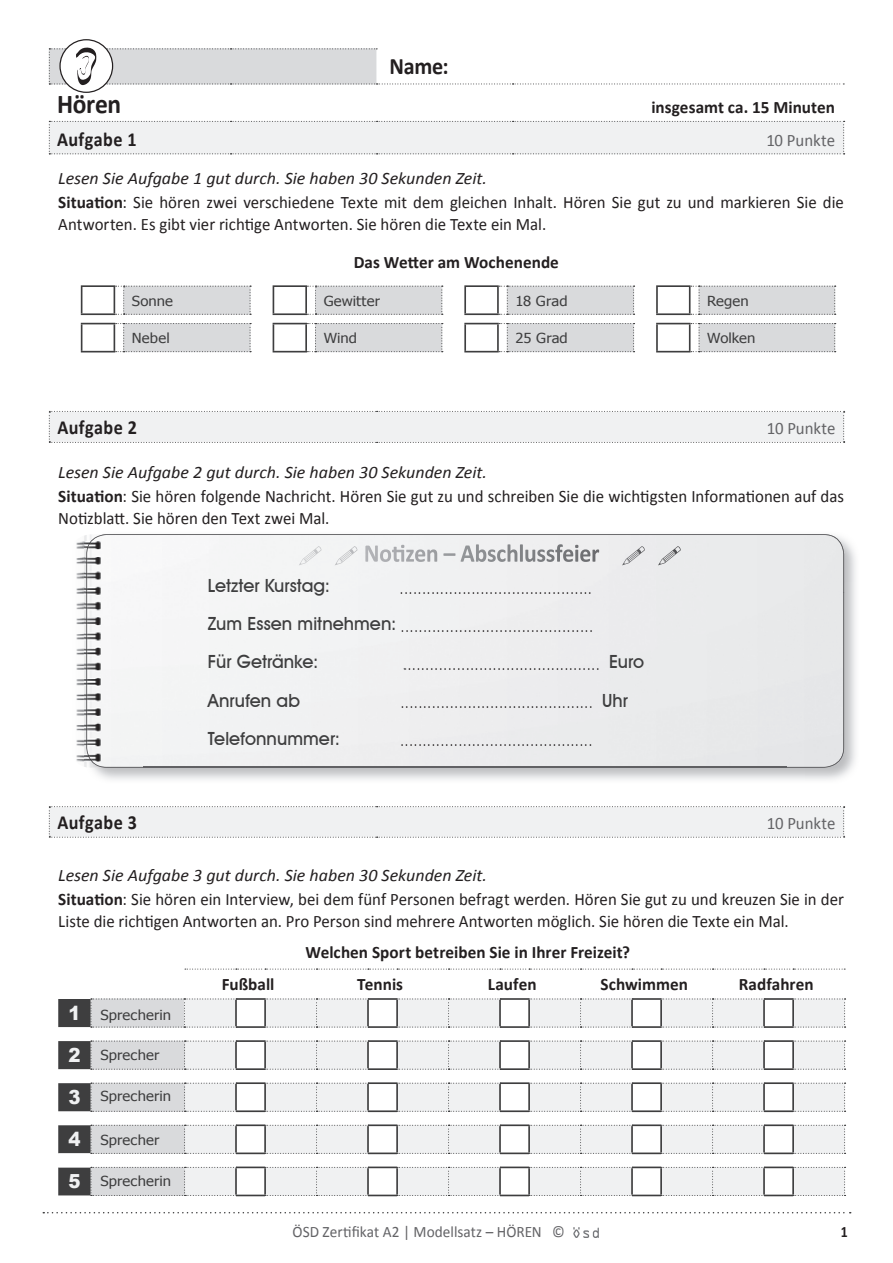
<style>
.page{position:relative;width:893px;height:1263px;background:#fff}
.page>*{position:absolute;margin:0;border:0;box-sizing:border-box;transform-origin:0 0}
.t1{font:700 27.15px "Calibri";letter-spacing:-.01em;color:#231f20;scale:.94 1}
.t2{font:700 23.55px "Calibri";color:#231f20;scale:.94 1}
.t3{font:700 19.95px "Calibri";letter-spacing:.025em;color:#231f20;scale:.91 1}
.t4{font:500 18.15px "Avant Garde IT Cby BT";color:#3e3e3f}
.t5{font:17.55px/24.5px "Calibri";color:#231f20;scale:.96 1}
.t6{font:700 17.55px "Calibri";letter-spacing:.005em;color:#231f20}
.t7{font:17.55px "Calibri";letter-spacing:-.005em;color:#636366;scale:.96 1}
.t8{font:15.9px "Calibri";color:#636366;scale:.96 1}
.t9{font:700 15.9px "Calibri";color:#231f20;scale:.87 1}
.t10{font:14.85px "Avant Garde IT Cby BT";color:#231f20}
.t11{font:13.8px "Tahoma";letter-spacing:.01em;color:#3e3e3f;scale:1.08 1}
.s1{font-style:italic}
.s2{font-weight:700}
.s3{font-weight:500;font-size:18.15px;color:#3e3e3f}
.s4{font-family:"Polo D";color:#636366}
.s5{font-family:"Arial";font-weight:900;font-size:19.35px;color:#f0f1f2}
</style>
<div class="page">
<img style="left:573px;top:1227px;width:25px;height:10px">
<svg style="left:43px;top:1212px;width:808px;height:1px"></svg>
<img style="left:844px;top:539px;width:12px;height:43px">
<img style="left:805px;top:582px;width:51px;height:198px">
<img style="left:76px;top:541px;width:8px;height:221px">
<img style="left:84px;top:535px;width:2px;height:232px">
<div style="left:145px;top:593px;width:641px;height:174px;background:#eeeeef"></div>
<img style="left:86px;top:534px;width:758px;height:59px">
<img style="left:86px;top:592px;width:59px;height:176px">
<div style="left:786px;top:592px;width:58px;height:176px;background:#e6e7e9"></div>
<img style="left:144px;top:767px;width:643px;height:1px">
<img style="left:299px;top:546px;width:22px;height:19px">
<img style="left:335px;top:546px;width:22px;height:19px">
<img style="left:365px;top:544px;width:234px;height:18px">
<img style="left:622px;top:546px;width:23px;height:19px">
<img style="left:658px;top:546px;width:23px;height:19px">
<div style="left:49px;top:121px;width:796px;height:33px;background:#f0f1f2"></div>
<svg style="left:60px;top:40px;width:53px;height:52px"></svg>
<svg style="left:49px;top:47px;width:795px;height:38px"></svg>
<hr style="left:273px;top:285px;width:34px;height:2px;background:#3e3e3f">
<hr style="left:464px;top:285px;width:35px;height:2px;background:#3e3e3f">
<hr style="left:656px;top:285px;width:34px;height:2px;background:#3e3e3f">
<hr style="left:81px;top:285px;width:34px;height:2px;background:#3e3e3f">
<svg style="left:81px;top:286px;width:755px;height:66px"></svg>
<svg style="left:185px;top:969px;width:660px;height:1px"></svg>
<svg style="left:58px;top:998px;width:788px;height:198px"></svg>
<div style="left:49px;top:411px;width:796px;height:32px;background:#f0f1f2"></div>
<svg style="left:49px;top:806px;width:796px;height:32px"></svg>
<h2 class="t2" style="left:389px;top:52px;width:64px">Name:</h2>
<h1 class="t1" style="left:57px;top:87px;width:70px">Hören</h1>
<p class="t6" style="left:651px;top:96px;width:185px">insgesamt ca. 15 Minuten</p>
<p class="t3" style="left:57px;top:126px;width:89px">Aufgabe 1</p>
<p class="t7" style="left:766px;top:129px;width:73px">10 Punkte</p>
<p class="t5" style="left:58px;top:166px;width:820px"><span class="s1">Lesen Sie Aufgabe 1 gut durch. Sie haben 30 Sekunden Zeit.<br></span><span class="s2">Situation</span>: Sie hören zwei verschiedene Texte mit dem gleichen Inhalt. Hören Sie gut zu und markieren Sie die</p>
<p class="t5" style="left:58px;top:212px;width:510px">Antworten. Es gibt vier richtige Antworten. Sie hören die Texte ein Mal.</p>
<p class="t6" style="left:354px;top:251px;width:207px">Das Wetter am Wochenende</p>
<p class="t11" style="left:132px;top:292px;width:40px">Sonne</p>
<p class="t11" style="left:324px;top:292px;width:54px">Gewitter</p>
<p class="t11" style="left:515px;top:292px;width:50px">18 Grad</p>
<p class="t11" style="left:707px;top:292px;width:40px">Regen</p>
<p class="t11" style="left:132px;top:329px;width:37px">Nebel</p>
<p class="t11" style="left:324px;top:329px;width:33px">Wind</p>
<p class="t11" style="left:515px;top:329px;width:50px">25 Grad</p>
<p class="t11" style="left:707px;top:329px;width:46px">Wolken</p>
<p class="t3" style="left:57px;top:415px;width:89px">Aufgabe 2</p>
<p class="t7" style="left:767px;top:417px;width:73px">10 Punkte</p>
<p class="t5" style="left:58px;top:460px;width:820px"><span class="s1">Lesen Sie Aufgabe 2 gut durch. Sie haben 30 Sekunden Zeit.<br></span><span class="s2">Situation</span>: Sie hören folgende Nachricht. Hören Sie gut zu und schreiben Sie die wichtigsten Informationen auf das</p>
<p class="t5" style="left:58px;top:506px;width:284px">Notizblatt. Sie hören den Text zwei Mal.</p>
<p class="t4" style="left:208px;top:575px;width:124px">Letzter Kurstag:</p>
<p class="t10" style="left:400px;top:579px;width:194px">...........................................</p>
<p class="t10" style="left:208px;top:618px;width:387px"><span class="s3">Zum Essen mitnehmen:</span> ...........................................</p>
<p class="t4" style="left:208px;top:651px;width:112px">Für Getränke:</p>
<p class="t10" style="left:404px;top:656px;width:242px"><span class="s4">.</span>........................................... <span class="s3">Euro</span></p>
<p class="t4" style="left:208px;top:689px;width:94px">Anrufen ab</p>
<p class="t10" style="left:400px;top:694px;width:229px">........................................... <span class="s3">Uhr</span></p>
<p class="t4" style="left:208px;top:727px;width:134px">Telefonnummer:</p>
<p class="t10" style="left:400px;top:732px;width:194px">...........................................</p>
<p class="t3" style="left:57px;top:810px;width:89px">Aufgabe 3</p>
<p class="t7" style="left:767px;top:812px;width:73px">10 Punkte</p>
<p class="t5" style="left:58px;top:863px;width:820px"><span class="s1">Lesen Sie Aufgabe 3 gut durch. Sie haben 30 Sekunden Zeit.<br></span><span class="s2">Situation</span>: Sie hören ein Interview, bei dem fünf Personen befragt werden. Hören Sie gut zu und kreuzen Sie in der</p>
<p class="t5" style="left:58px;top:909px;width:762px">Liste die richtigen Antworten an. Pro Person sind mehrere Antworten möglich. Sie hören die Texte ein Mal.</p>
<p class="t6" style="left:305px;top:941px;width:326px">Welchen Sport betreiben Sie in Ihrer Freizeit?</p>
<p class="t6" style="left:222px;top:972px;width:54px">Fußball</p>
<p class="t6" style="left:357px;top:972px;width:47px">Tennis</p>
<p class="t6" style="left:488px;top:972px;width:50px">Laufen</p>
<p class="t6" style="left:600px;top:972px;width:89px">Schwimmen</p>
<p class="t6" style="left:739px;top:972px;width:76px">Radfahren</p>
<p class="t11" style="left:68px;top:1005px;width:97px"><span class="s5">1</span> Sprecherin</p>
<p class="t11" style="left:68px;top:1046px;width:86px"><span class="s5">2</span> Sprecher</p>
<p class="t11" style="left:68px;top:1087px;width:97px"><span class="s5">3</span> Sprecherin</p>
<p class="t11" style="left:68px;top:1130px;width:86px"><span class="s5">4</span> Sprecher</p>
<p class="t11" style="left:68px;top:1171px;width:97px"><span class="s5">5</span> Sprecherin</p>
<p class="t8" style="left:293px;top:1222px;width:285px">ÖSD Zertifikat A2 | Modellsatz – HÖREN ©</p>
<p class="t9" style="left:841px;top:1221px;width:10px">1</p>
</div>
